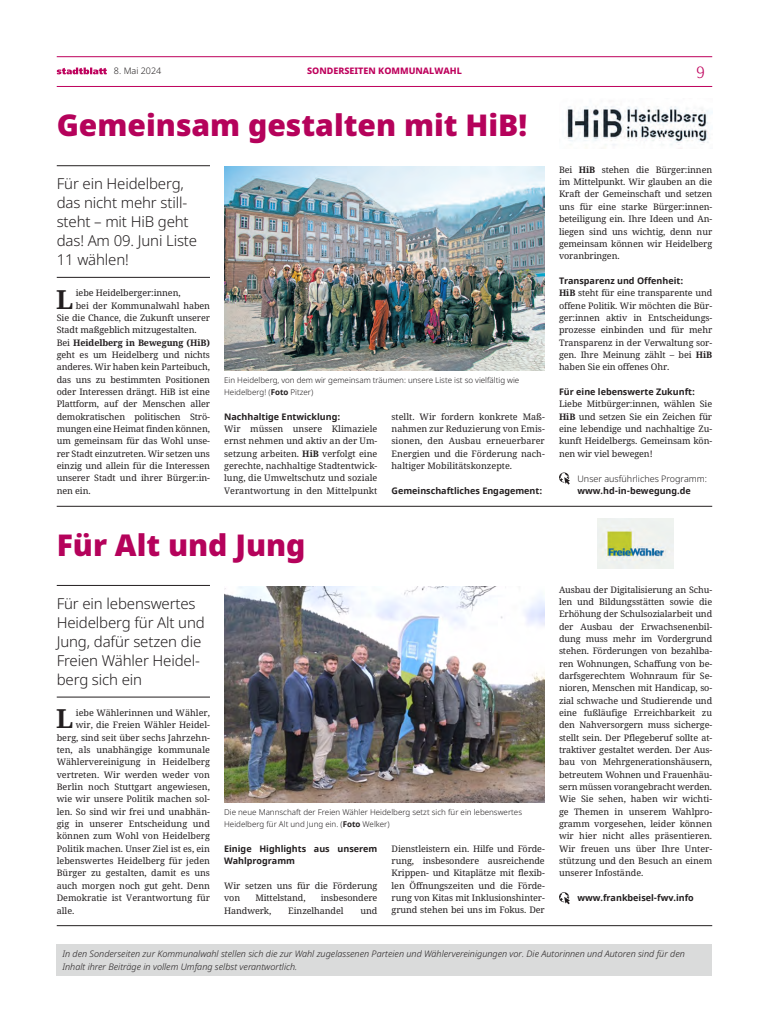
<style>
.page{position:relative;width:769px;height:1032px;background:#fff}
.page>*{position:absolute;margin:0;border:0;box-sizing:border-box;transform-origin:0 0}
.t1{font:900 30px "Noto Sans";color:#b5025b}
.t2{font:700 26.3px "Noto Serif";color:#231f20}
.t3{font:300 16px "Noto Serif";color:#be015c}
.t4{font:300 15px/19px "Noto Sans";letter-spacing:-.01em;color:#231f20}
.t5{font:9px/12.3px "Noto Serif";letter-spacing:-.01em;color:#231f20;text-align:justify}
.t6{font:italic 300 9px/12.2px "Noto Sans";color:#231f20}
.t7{font:700 9px/12.3px "Noto Sans";color:#231f20}
.t8{font:300 9px "Noto Sans";color:#231f20}
.t9{font:700 9px "Noto Serif";letter-spacing:-.01em;color:#231f20}
.t10{font:800 9px "Noto Sans";color:#be015c}
.t11{font:300 8px/12.3px "Noto Sans";color:#231f20}
.s1{font-weight:400}
.s2{font-weight:700}
</style>
<div class="page">
<hr style="left:57px;top:57px;width:654px;height:1px;background:#be015c">
<hr style="left:57px;top:86px;width:654px;height:1px;background:#be015c">
<svg style="left:57px;top:68px;width:50px;height:6px"></svg>
<div style="left:57px;top:944px;width:654px;height:32px;background:#dadbdb"></div>
<hr style="left:57px;top:506px;width:654px;height:1px;background:#231f20">
<hr style="left:57px;top:925px;width:654px;height:1px;background:#231f20">
<hr style="left:57px;top:165px;width:153px;height:1px;background:#231f20">
<hr style="left:57px;top:277px;width:153px;height:1px;background:#231f20">
<svg style="left:559px;top:472px;width:10px;height:12px"></svg>
<img style="left:224px;top:166px;width:320px;height:204px">
<img style="left:566px;top:106px;width:145px;height:40px">
<hr style="left:57px;top:585px;width:153px;height:1px;background:#231f20">
<hr style="left:57px;top:697px;width:153px;height:1px;background:#231f20">
<svg style="left:559px;top:892px;width:10px;height:12px"></svg>
<img style="left:224px;top:586px;width:320px;height:216px">
<img style="left:597px;top:519px;width:76px;height:49px">
<p class="t8" style="left:114px;top:65px;width:49px">8. Mai 2024</p>
<p class="t10" style="left:307px;top:64px;width:156px">SONDERSEITEN KOMMUNALWAHL</p>
<h3 class="t3" style="left:695px;top:61px;width:10px">9</h3>
<h1 class="t1" style="left:57px;top:102px;width:471px">Gemeinsam gestalten mit HiB!</h1>
<h3 class="t4" style="left:57px;top:175px;width:142px">Für ein Heidelberg, das nicht mehr still&shy;steht – mit HiB geht das! Am 09. Juni Liste<br>11 wählen!</h3>
<h2 class="t2" style="left:56px;top:281px;width:19px">L</h2>
<p class="t5" style="left:76px;top:287px;width:106px">iebe Heidelberger:innen,</p>
<p class="t5" style="left:76px;top:300px;width:135px">bei der Kommunalwahl haben</p>
<p class="t5" style="left:57px;top:312px;width:155px">Sie die Chance, die Zukunft unserer</p>
<p class="t5" style="left:57px;top:324px;width:141px">Stadt maßgeblich mitzugestalten.</p>
<p class="t9" style="left:57px;top:336px;width:155px"><span class="s1">Bei</span> Heidelberg in Bewegung (HiB)</p>
<p class="t5" style="left:57px;top:349px;width:155px">geht es um Heidelberg und nichts</p>
<p class="t5" style="left:57px;top:361px;width:155px">anderes. Wir haben kein Parteibuch,</p>
<p class="t5" style="left:57px;top:374px;width:155px">das uns zu bestimmten Positionen</p>
<p class="t5" style="left:57px;top:386px;width:155px">oder Interessen drängt. HiB ist eine</p>
<p class="t5" style="left:57px;top:398px;width:155px">Plattform, auf der Menschen aller</p>
<p class="t5" style="left:57px;top:411px;width:155px">demokratischen politischen Strö-</p>
<p class="t5" style="left:57px;top:423px;width:155px">mungen eine Heimat finden können,</p>
<p class="t5" style="left:57px;top:435px;width:155px">um gemeinsam für das Wohl unse-</p>
<p class="t5" style="left:57px;top:448px;width:155px">rer Stadt einzutreten. Wir setzen uns</p>
<p class="t5" style="left:57px;top:460px;width:155px">einzig und allein für die Interessen</p>
<p class="t5" style="left:57px;top:472px;width:155px">unserer Stadt und ihrer Bürger:in-</p>
<p class="t5" style="left:57px;top:485px;width:35px">nen ein.</p>
<p class="t11" style="left:224px;top:374px;width:296px">Ein Heidelberg, von dem wir gemeinsam träumen: unsere Liste ist so vielfältig wie<br>Heidelberg! (<span class="s2">Foto</span> Pitzer)</p>
<p class="t5" style="left:391px;top:411px;width:155px">stellt. Wir fordern konkrete Maß&shy;nahmen zur Reduzierung von Emis&shy;sionen, den Ausbau erneuerbarer Energien und die Förderung nach&shy;haltiger Mobilitätskonzepte.</p>
<p class="t7" style="left:391px;top:484px;width:152px">Gemeinschaftliches Engagement:</p>
<p class="t7" style="left:224px;top:410px;width:118px">Nachhaltige Entwicklung:</p>
<p class="t5" style="left:224px;top:423px;width:155px">Wir müssen unsere Klimaziele ernst nehmen und aktiv an der Um&shy;setzung arbeiten. <span class="s2">HiB</span> verfolgt eine gerechte, nachhaltige Stadtentwick&shy;lung, die Umweltschutz und soziale Verantwortung in den Mittelpunkt</p>
<p class="t5" style="left:558px;top:164px;width:155px">Bei <span class="s2">HiB</span> stehen die Bürger:innen im Mittelpunkt. Wir glauben an die Kraft der Gemeinschaft und setzen uns für eine starke Bürger:innen&shy;beteiligung ein. Ihre Ideen und An&shy;liegen sind uns wichtig, denn nur gemeinsam können wir Heidelberg voranbringen.</p>
<p class="t7" style="left:558px;top:275px;width:126px">Transparenz und Offenheit:</p>
<p class="t5" style="left:558px;top:287px;width:155px"><span class="s2">HiB</span> steht für eine transparente und offene Politik. Wir möchten die Bür&shy;ger:innen aktiv in Entscheidungs&shy;prozesse einbinden und für mehr Transparenz in der Verwaltung sor&shy;gen. Ihre Meinung zählt – bei <span class="s2">HiB </span>haben Sie ein offenes Ohr.</p>
<p class="t7" style="left:558px;top:386px;width:137px">Für eine lebenswerte Zukunft:</p>
<p class="t5" style="left:558px;top:398px;width:155px">Liebe Mitbürger:innen, wählen Sie <span class="s2">HiB</span> und setzen Sie ein Zeichen für eine lebendige und nachhaltige Zu&shy;kunft Heidelbergs. Gemeinsam kön&shy;nen wir viel bewegen!</p>
<p class="t8" style="left:577px;top:472px;width:131px">Unser ausführliches Programm:</p>
<p class="t7" style="left:577px;top:485px;width:115px">www.hd-in-bewegung.de</p>
<h1 class="t1" style="left:57px;top:522px;width:250px">Für Alt und Jung</h1>
<h3 class="t4" style="left:57px;top:594px;width:149px">Für ein lebenswertes<br>Heidelberg für Alt und<br>Jung, dafür setzen die<br>Freien Wähler Heidel&shy;berg sich ein</h3>
<h2 class="t2" style="left:56px;top:700px;width:19px">L</h2>
<p class="t5" style="left:76px;top:707px;width:135px">iebe Wählerinnen und Wähler,</p>
<p class="t5" style="left:76px;top:719px;width:135px">wir, die Freien Wähler Heidel-</p>
<p class="t5" style="left:57px;top:731px;width:155px">berg, sind seit über sechs Jahrzehn-</p>
<p class="t5" style="left:57px;top:744px;width:155px">ten, als unabhängige kommunale</p>
<p class="t5" style="left:57px;top:756px;width:155px">Wählervereinigung in Heidelberg</p>
<p class="t5" style="left:57px;top:769px;width:155px">vertreten. Wir werden weder von</p>
<p class="t5" style="left:57px;top:781px;width:155px">Berlin noch Stuttgart angewiesen,</p>
<p class="t5" style="left:57px;top:793px;width:155px">wie wir unsere Politik machen sol-</p>
<p class="t5" style="left:57px;top:806px;width:155px">len. So sind wir frei und unabhän-</p>
<p class="t5" style="left:57px;top:818px;width:155px">gig in unserer Entscheidung und</p>
<p class="t5" style="left:57px;top:830px;width:155px">können zum Wohl von Heidelberg</p>
<p class="t5" style="left:57px;top:843px;width:155px">Politik machen. Unser Ziel ist es, ein</p>
<p class="t5" style="left:57px;top:855px;width:155px">lebenswertes Heidelberg für jeden</p>
<p class="t5" style="left:57px;top:867px;width:155px">Bürger zu gestalten, damit es uns</p>
<p class="t5" style="left:57px;top:880px;width:155px">auch morgen noch gut geht. Denn</p>
<p class="t5" style="left:57px;top:892px;width:155px">Demokratie ist Verantwortung für</p>
<p class="t5" style="left:57px;top:904px;width:19px">alle.</p>
<p class="t11" style="left:224px;top:806px;width:299px">Die neue Mannschaft der Freien Wähler Heidelberg setzt sich für ein lebenswertes<br>Heidelberg für Alt und Jung ein. (<span class="s2">Foto</span> Welker)</p>
<p class="t5" style="left:391px;top:843px;width:155px">Dienstleistern ein. Hilfe und Förde&shy;rung, insbesondere ausreichende Krippen- und Kitaplätze mit flexib&shy;len Öffnungszeiten und die Förde&shy;rung von Kitas mit Inklusionshinter&shy;grund stehen bei uns im Fokus. Der</p>
<p class="t7" style="left:224px;top:842px;width:155px">Einige Highlights aus unserem<br>Wahlprogramm</p>
<p class="t5" style="left:224px;top:880px;width:155px">Wir setzen uns für die Förderung von</p>
<p class="t5" style="left:255px;top:892px;width:52px">Mittelstand,</p>
<p class="t5" style="left:320px;top:892px;width:58px">insbesondere</p>
<p class="t5" style="left:224px;top:904px;width:49px">Handwerk,</p>
<p class="t5" style="left:288px;top:904px;width:57px">Einzelhandel</p>
<p class="t5" style="left:360px;top:904px;width:18px">und</p>
<p class="t5" style="left:558px;top:583px;width:155px">Ausbau der Digitalisierung an Schu&shy;len und Bildungsstätten sowie die Erhöhung der Schulsozialarbeit und der Ausbau der Erwachsenenbil&shy;dung muss mehr im Vordergrund stehen. Förderungen von bezahlba&shy;ren Wohnungen, Schaffung von be&shy;darfsgerechtem Wohnraum für Se&shy;nioren, Menschen mit Handicap, so&shy;zial schwache und Studierende und eine fußläufige Erreichbarkeit zu den Nahversorgern muss sicherge&shy;stellt sein. Der Pflegeberuf sollte at&shy;traktiver gestaltet werden. Der Aus&shy;bau von Mehrgenerationshäusern, betreutem Wohnen und Frauenhäu&shy;sern müssen vorangebracht werden.<br>Wie Sie sehen, haben wir wichti&shy;ge Themen in unserem Wahlpro&shy;gramm vorgesehen, leider können wir hier nicht alles präsentieren.<br>Wir freuen uns über Ihre Unter&shy;stützung und den Besuch an einem unserer Infostände.</p>
<p class="t7" style="left:577px;top:892px;width:118px">www.frankbeisel-fwv.info</p>
<p class="t6" style="left:62px;top:948px;width:623px">In den Sonderseiten zur Kommunalwahl stellen sich die zur Wahl zugelassenen Parteien und Wählervereinigungen vor. Die Autorinnen und Autoren sind für den<br>Inhalt ihrer Beiträge in vollem Umfang selbst verantwortlich.</p>
</div>
